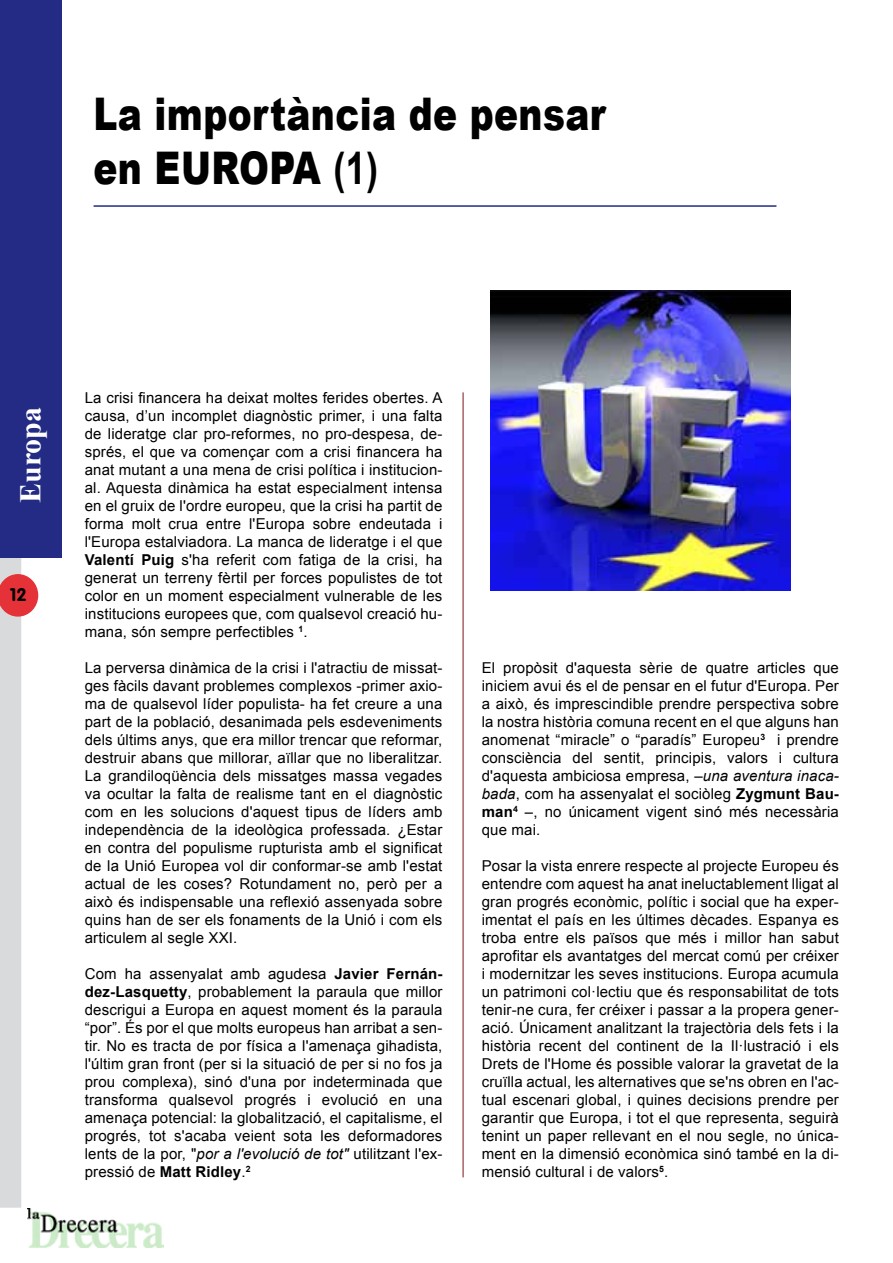
<style>
.page{position:relative;width:893px;height:1263px;background:#fff}
.page>*{position:absolute;margin:0;border:0;box-sizing:border-box;transform-origin:0 0}
.t1{font:900 45px/54px "Arial";letter-spacing:.01em;color:#000;scale:.8 1}
.t2{font:700 30px "Times New Roman";color:#fff}
.t3{font:700 18px "VAG Rounded";color:#000}
.t4{font:15px/18px "Arial";letter-spacing:.01em;color:#000;text-align:justify}
.s1{font-weight:700}
.s2{font-style:italic}
</style>
<div class="page">
<svg style="left:0;top:557px;width:38px;height:651px"></svg>
<img style="left:27px;top:1209px;width:136px;height:38px">
<div style="left:0;top:0;width:61px;height:557px;background:#232b84"></div>
<hr style="left:94px;top:205px;width:682px;height:2px;background:#232b84">
<hr style="left:463px;top:392px;width:1px;height:785px;background:#801418">
<img style="left:491px;top:291px;width:300px;height:300px">
<h1 class="t1" style="left:94px;top:86px;width:642px">La importància de pensar en EUROPA <span class="s1">(1)</span></h1>
<h2 class="t2" style="left:10px;top:503px;width:98px;rotate:-90deg">Europa</h2>
<p class="t3" style="left:10px;top:584px;width:18px">12</p>
<p class="t4" style="left:85px;top:389px;width:359px">La crisi financera ha deixat moltes ferides obertes. A causa, d’un incomplet diagnòstic primer, i una falta de lideratge clar pro-reformes, no pro-despesa, de&shy;sprés, el que va començar com a crisi financera ha anat mutant a una mena de crisi política i institucion&shy;al. Aquesta dinàmica ha estat especialment intensa en el gruix de l'ordre europeu, que la crisi ha partit de forma molt crua entre l'Europa sobre endeutada i l'Europa estalviadora. La manca de lideratge i el que <span class="s1">Valentí Puig</span> s'ha referit com fatiga de la crisi, ha generat un terreny fèrtil per forces populistes de tot color en un moment especialment vulnerable de les institucions europees que, com qualsevol creació hu&shy;mana, són sempre perfectibles <sup>1</sup>.</p>
<p class="t4" style="left:85px;top:659px;width:359px">La perversa dinàmica de la crisi i l'atractiu de missat&shy;ges fàcils davant problemes complexos -primer axio&shy;ma de qualsevol líder populista- ha fet creure a una part de la població, desanimada pels esdeveniments dels últims anys, que era millor trencar que reformar, destruir abans que millorar, aïllar que no liberalitzar.<br>La grandiloqüència dels missatges massa vegades va ocultar la falta de realisme tant en el diagnòstic com en les solucions d'aquest tipus de líders amb independència de la ideològica professada. ¿Estar en contra del populisme rupturista amb el significat de la Unió Europea vol dir conformar-se amb l'estat actual de les coses? Rotundament no, però per a això és indispensable una reflexió assenyada sobre quins han de ser els fonaments de la Unió i com els articulem al segle XXI.</p>
<p class="t4" style="left:85px;top:965px;width:359px">Com ha assenyalat amb agudesa <span class="s1">Javier Fernán&shy;dez-Lasquetty</span>, probablement la paraula que millor descrigui a Europa en aquest moment és la paraula “por”. És por el que molts europeus han arribat a sen&shy;tir. No es tracta de por física a l'amenaça gihadista, l'últim gran front (per si la situació de per si no fos ja prou complexa), sinó d'una por indeterminada que transforma qualsevol progrés i evolució en una amenaça potencial: la globalització, el capitalisme, el progrés, tot s'acaba veient sota les deformadores lents de la por, "<span class="s2">por a l'evolució de tot"</span> utilitzant l'ex&shy;pressió de <span class="s1">Matt Ridley</span>.<sup>2</sup></p>
<p class="t4" style="left:482px;top:659px;width:359px">El propòsit d'aquesta sèrie de quatre articles que iniciem avui és el de pensar en el futur d'Europa. Per a això, és imprescindible prendre perspectiva sobre la nostra història comuna recent en el que alguns han anomenat “miracle” o “paradís” Europeu<sup>3</sup> i prendre consciència del sentit, principis, valors i cultura d'aquesta ambiciosa empresa, –<span class="s2">una aventura inaca&shy;bada</span>, com ha assenyalat el sociòleg <span class="s1">Zygmunt Bau&shy;man</span><sup>4</sup> –, no únicament vigent sinó més necessària que mai.</p>
<p class="t4" style="left:482px;top:857px;width:359px">Posar la vista enrere respecte al projecte Europeu és entendre com aquest ha anat ineluctablement lligat al gran progrés econòmic, polític i social que ha exper&shy;imentat el país en les últimes dècades. Espanya es troba entre els països que més i millor han sabut aprofitar els avantatges del mercat comú per créixer i modernitzar les seves institucions. Europa acumula un patrimoni col·lectiu que és responsabilitat de tots tenir-ne cura, fer créixer i passar a la propera gener&shy;ació. Únicament analitzant la trajectòria dels fets i la història recent del continent de la Il·lustració i els Drets de l'Home és possible valorar la gravetat de la cruïlla actual, les alternatives que se'ns obren en l'ac&shy;tual escenari global, i quines decisions prendre per garantir que Europa, i tot el que representa, seguirà tenint un paper rellevant en el nou segle, no única&shy;ment en la dimensió econòmica sinó també en la di&shy;mensió cultural i de valors<sup>5</sup>.</p>
</div>
